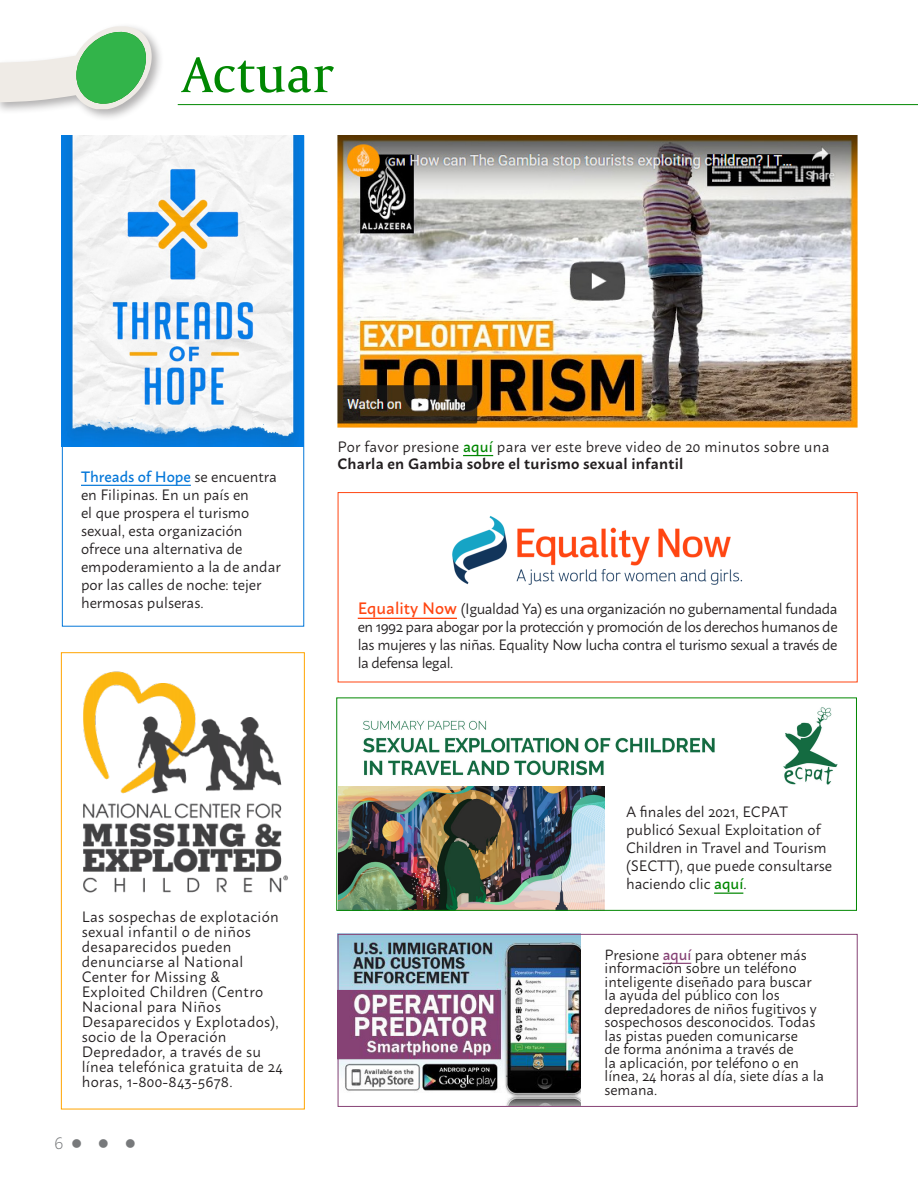
<style>
.page{position:relative;width:918px;height:1188px;background:#fff}
.page>*{position:absolute;margin:0;border:0;box-sizing:border-box;transform-origin:0 0}
.t1{font:51px "Capitolium News 2";color:#008701}
.t2{font:300 16.5px "Macho";color:#77797b}
.t3{font:15px/18px "Macho";color:#231f20}
.t4{font:15px/15px "Macho";letter-spacing:.02em;color:#231f20}
.t5{font:14.7px/13.5px "Macho";color:#231f20}
.s1{font-weight:500;color:#0678d9}
.s2{font-weight:500;color:#008701}
.s3{font-weight:600}
.s4{font-weight:500;font-size:16.5px;color:#ff4612}
.s5{font-weight:500;color:#864275}
</style>
<div class="page">
<img style="left:340px;top:936px;width:240px;height:169px">
<div style="left:338px;top:934px;width:520px;height:173px;border:1px solid #864275"></div>
<hr style="left:81px;top:485px;width:110px;height:1px;background:#0678d9">
<img style="left:62px;top:135px;width:242px;height:311px">
<hr style="left:463px;top:455px;width:30px;height:1px;background:#008701">
<img style="left:338px;top:135px;width:519px;height:293px">
<img style="left:83px;top:671px;width:205px;height:222px">
<div style="left:61px;top:652px;width:244px;height:457px;border:1px solid #ffa400"></div>
<hr style="left:358px;top:618px;width:99px;height:1px;background:#ff4612">
<img style="left:452px;top:516px;width:291px;height:69px">
<div style="left:338px;top:492px;width:520px;height:190px;border:1px solid #ff4612"></div>
<svg style="left:663px;top:963px;width:28px;height:1px"></svg>
<img style="left:338px;top:707px;width:500px;height:80px">
<img style="left:338px;top:787px;width:267px;height:122px">
<svg style="left:714px;top:893px;width:29px;height:1px"></svg>
<div style="left:336px;top:698px;width:521px;height:213px;border:1px solid #008701"></div>
<hr style="left:178px;top:104px;width:740px;height:1px;background:#008701">
<div style="left:0;top:23px;width:164px;height:99px;background:#231f20;opacity:.35"></div>
<svg style="left:0;top:26px;width:152px;height:83px"></svg>
<p class="t1" style="left:182px;top:39px;width:153px">Actuar</p>
<p class="t3" style="left:81px;top:466px;width:201px"><span class="s1">Threads of Hope</span> se encuentra en Filipinas. En un país en<br>el que prospera el turismo sexual, esta organización ofrece una alternativa de empoderamiento a la de andar por las calles de noche: tejer hermosas pulseras.</p>
<p class="t4" style="left:82px;top:908px;width:202px">Las sospechas de explotación sexual infantil o de niños desaparecidos pueden denunciarse al National<br>Center for Missing &amp;<br>Exploited Children (Centro<br>Nacional para Niños<br>Desaparecidos y Explotados), socio de la Operación<br>Depredador, a través de su línea telefónica gratuita de 24 horas, 1-800-843-5678.</p>
<p class="t2" style="left:54px;top:1129px;width:84px">6 ●●●</p>
<p class="t3" style="left:338px;top:436px;width:494px;line-height:17.2px">Por favor presione <span class="s2">aquí</span> para ver este breve video de 20 minutos sobre una<br><span class="s3">Charla en Gambia sobre el turismo sexual infantil</span></p>
<p class="t3" style="left:358px;top:598px;width:481px;text-align:justify"><span class="s4">Equality Now</span> (Igualdad Ya) es una organización no gubernamental fundada en 1992 para abogar por la protección y promoción de los derechos humanos de las mujeres y las niñas. Equality Now lucha contra el turismo sexual a través de la defensa legal.</p>
<p class="t3" style="left:626px;top:802px;width:208px">A finales del 2021, ECPAT publicó Sexual Exploitation of<br>Children in Travel and Tourism (SECTT), que puede consultarse haciendo clic <span class="s2">aquí</span>.</p>
<p class="t5" style="left:605px;top:946px;width:221px">Presione <span class="s5">aquí</span> para obtener más información sobre un teléfono inteligente diseñado para buscar la ayuda del público con los depredadores de niños fugitivos y sospechosos desconocidos. Todas las pistas pueden comunicarse<br>de forma anónima a través de<br>la aplicación, por teléfono o en línea, 24 horas al día, siete días a la semana.</p>
</div>
